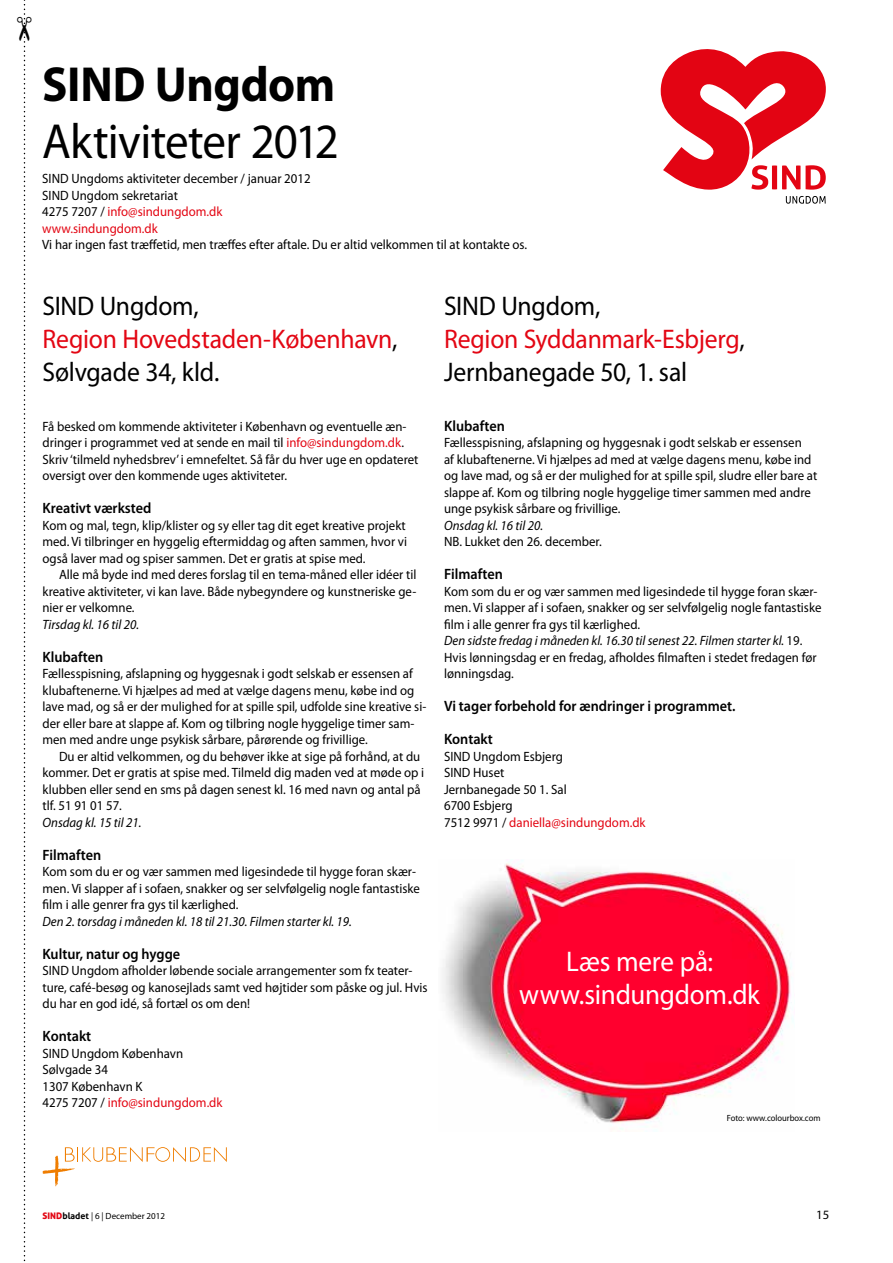
<style>
.page{position:relative;width:893px;height:1263px;background:#fff}
.page>*{position:absolute;margin:0;border:0;box-sizing:border-box;transform-origin:0 0}
.t1{font:49.5px "Myriad Pro";letter-spacing:-.015em;color:#000;scale:.95 1}
.t2{font:700 49.5px "Myriad Pro";letter-spacing:-.01em;color:#000;scale:.95 1}
.t3{font:28.5px/33px "Myriad Pro";letter-spacing:-.01em;color:#fff;text-align:center;scale:.95 1}
.t4{font:27px/33px "Myriad Pro";letter-spacing:-.01em;color:#000;scale:.95 1}
.t5{font:600 15px "Myriad Pro";color:#000;scale:.95 1}
.t6{font:13.5px/16.5px "Myriad Pro";color:#000;scale:.95 1}
.t7{font:italic 13.5px "Myriad Pro";color:#000;scale:.95 1}
.t8{font:12.75px "Myriad Pro";color:#000}
.t9{font:9px "Myriad Pro";color:#000}
.t10{font:9px "Myriad Pro";color:#000;scale:.95 1}
.s1{color:#e30613}
.s2{font-style:italic}
.s3{font-family:"Aller Display";color:#e30613}
.s4{font-family:"Aller";font-weight:700}
</style>
<div class="page">
<svg style="left:661px;top:49px;width:165px;height:141px"></svg>
<svg style="left:786px;top:196px;width:40px;height:7px"></svg>
<svg style="left:43px;top:1147px;width:184px;height:40px"></svg>
<img style="left:442px;top:860px;width:352px;height:270px">
<svg style="left:23px;top:0;width:3px;height:1262px"></svg>
<h1 class="t2" style="left:42px;top:52px;width:310px">SIND Ungdom</h1>
<h1 class="t1" style="left:42px;top:110px;width:314px">Aktiviteter 2012</h1>
<p class="t6" style="left:42px;top:170px;width:284px">SIND Ungdoms aktiviteter december / januar 2012<br>SIND Ungdom sekretariat<br>4275 7207 / <span class="s1">info@sindungdom.dk www.sindungdom.dk</span></p>
<p class="t6" style="left:42px;top:236px;width:512px">Vi har ingen fast træffetid, men træffes efter aftale. Du er altid velkommen til at kontakte os.</p>
<h3 class="t4" style="left:43px;top:289px;width:375px">SIND Ungdom,<br><span class="s1">Region Hovedstaden-København</span>,<br>Sølvgade 34, kld.</h3>
<p class="t6" style="left:43px;top:418px;width:397px">Få besked om kommende aktiviteter i København og eventuelle æn&shy;dringer i programmet ved at sende en mail til <span class="s1">info@sindungdom.dk</span>.<br>Skriv ‘tilmeld nyhedsbrev’ i emnefeltet. Så får du hver uge en opdateret oversigt over den kommende uges aktiviteter.</p>
<p class="t5" style="left:43px;top:498px;width:116px">Kreativt værksted</p>
<p class="t6" style="left:43px;top:517px;width:385px;text-align:justify">Kom og mal, tegn, klip/klister og sy eller tag dit eget kreative projekt med. Vi tilbringer en hyggelig eftermiddag og aften sammen, hvor vi også laver mad og spiser sammen. Det er gratis at spise med.</p>
<p class="t6" style="left:43px;top:566px;width:395px;text-align:justify;text-indent:17px">Alle må byde ind med deres forslag til en tema-måned eller idéer til kreative aktiviteter, vi kan lave. Både nybegyndere og kunstneriske ge&shy;nier er velkomne.</p>
<p class="t7" style="left:43px;top:616px;width:103px">Tirsdag kl. 16 til 20.</p>
<p class="t5" style="left:43px;top:647px;width:66px">Klubaften</p>
<p class="t6" style="left:43px;top:665px;width:405px">Fællesspisning, afslapning og hyggesnak i godt selskab er essensen af klubaftenerne. Vi hjælpes ad med at vælge dagens menu, købe ind og lave mad, og så er der mulighed for at spille spil, udfolde sine kreative si&shy;der eller bare at slappe af. Kom og tilbring nogle hyggelige timer sam&shy;men med andre unge psykisk sårbare, pårørende og frivillige.</p>
<p class="t6" style="left:43px;top:748px;width:403px;text-indent:17px">Du er altid velkommen, og du behøver ikke at sige på forhånd, at du kommer. Det er gratis at spise med. Tilmeld dig maden ved at møde op i klubben eller send en sms på dagen senest kl. 16 med navn og antal på tlf. 51 91 01 57.</p>
<p class="t7" style="left:43px;top:814px;width:106px">Onsdag kl. 15 til 21.</p>
<p class="t5" style="left:43px;top:845px;width:63px">Filmaften</p>
<p class="t6" style="left:43px;top:863px;width:399px">Kom som du er og vær sammen med ligesindede til hygge foran skær&shy;men. Vi slapper af i sofaen, snakker og ser selvfølgelig nogle fantastiske film i alle genrer fra gys til kærlighed.</p>
<p class="t7" style="left:43px;top:913px;width:327px">Den 2. torsdag i måneden kl. 18 til 21.30. Filmen starter kl. 19.</p>
<p class="t5" style="left:43px;top:944px;width:146px">Kultur, natur og hygge</p>
<p class="t6" style="left:43px;top:962px;width:407px">SIND Ungdom afholder løbende sociale arrangementer som fx teater&shy;ture, café-besøg og kanosejlads samt ved højtider som påske og jul. Hvis du har en god idé, så fortæl os om den!</p>
<p class="t5" style="left:43px;top:1026px;width:53px">Kontakt</p>
<p class="t6" style="left:43px;top:1045px;width:191px">SIND Ungdom København<br>Sølvgade 34<br>1307 København K<br>4275 7207 / <span class="s1">info@sindungdom.dk</span></p>
<h3 class="t4" style="left:444px;top:289px;width:318px">SIND Ungdom,<br><span class="s1">Region Syddanmark-Esbjerg</span>,<br>Jernbanegade 50, 1. sal</h3>
<p class="t5" style="left:444px;top:416px;width:66px">Klubaften</p>
<p class="t6" style="left:444px;top:434px;width:394px">Fællesspisning, afslapning og hyggesnak i godt selskab er essensen<br>af klubaftenerne. Vi hjælpes ad med at vælge dagens menu, købe ind og lave mad, og så er der mulighed for at spille spil, sludre eller bare at slappe af. Kom og tilbring nogle hyggelige timer sammen med andre unge psykisk sårbare og frivillige.</p>
<p class="t7" style="left:444px;top:517px;width:106px">Onsdag kl. 16 til 20.</p>
<p class="t6" style="left:444px;top:533px;width:167px">NB. Lukket den 26. december.</p>
<p class="t5" style="left:444px;top:564px;width:63px">Filmaften</p>
<p class="t6" style="left:444px;top:583px;width:399px">Kom som du er og vær sammen med ligesindede til hygge foran skær&shy;men. Vi slapper af i sofaen, snakker og ser selvfølgelig nogle fantastiske film i alle genrer fra gys til kærlighed.<br><span class="s2">Den sidste fredag i måneden kl. 16.30 til senest 22. Filmen starter kl.</span> 19.<br>Hvis lønningsdag er en fredag, afholdes filmaften i stedet fredagen før lønningsdag.</p>
<p class="t5" style="left:444px;top:696px;width:308px">Vi tager forbehold for ændringer i programmet.</p>
<p class="t5" style="left:444px;top:729px;width:53px">Kontakt</p>
<p class="t6" style="left:444px;top:748px;width:214px">SIND Ungdom Esbjerg<br>SIND Huset<br>Jernbanegade 50 1. Sal<br>6700 Esbjerg<br>7512 9971 / <span class="s1">daniella@sindungdom.dk</span></p>
<h2 class="t3" style="left:519px;top:944px;width:255px">Læs mere på: www.sindungdom.dk</h2>
<p class="t10" style="left:727px;top:1112px;width:100px">Foto: www.colourbox.com</p>
<p class="t9" style="left:43px;top:1210px;width:124px"><span class="s3">SIND</span><span class="s4">bladet</span> | 6 | December 2012</p>
<p class="t8" style="left:816px;top:1207px;width:15px">15</p>
</div>
